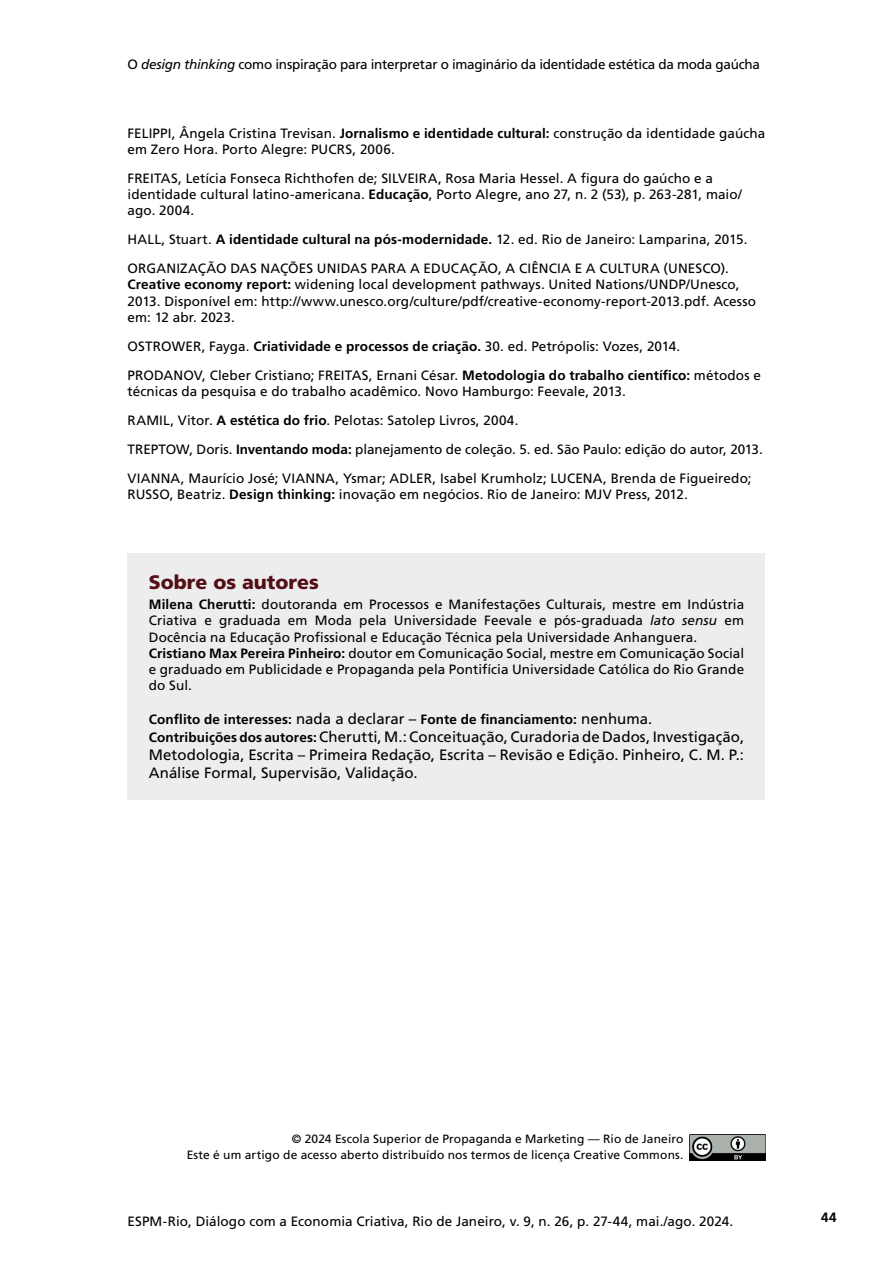
<style>
.page{position:relative;width:893px;height:1263px;background:#fff}
.page>*{position:absolute;margin:0;border:0;box-sizing:border-box;transform-origin:0 0}
.t1{font:900 19.5px "Frutiger LT Std";color:#520f16}
.t2{font:15px/18px "Frutiger LT Std";letter-spacing:.005em;color:#000;text-align:justify}
.t3{font:13.5px/16.2px "Frutiger LT Std";letter-spacing:.005em;color:#000}
.t4{font:13.5px "Frutiger LT Std";letter-spacing:-.02em;color:#000}
.t5{font:700 13.5px "Frutiger LT Std";letter-spacing:.01em;color:#000}
.t6{font:12px/16.2px "Frutiger LT Std";letter-spacing:.01em;color:#000;text-align:right}
.s1{font-style:italic}
.s2{font-weight:700}
.s3{font-weight:400;font-size:15px}
.s4{font-weight:700;font-size:13.5px}
</style>
<div class="page">
<img style="left:690px;top:1134px;width:75px;height:27px">
<div style="left:128px;top:553px;width:637px;height:247px;background:#ededed"></div>
<p class="t4" style="left:128px;top:56px;width:634px">O <span class="s1">design thinking</span> como inspiração para interpretar o imaginário da identidade estética da moda gaúcha</p>
<p class="t3" style="left:128px;top:125px;width:639px">FELIPPI, Ângela Cristina Trevisan. <span class="s2">Jornalismo e identidade cultural:</span> construção da identidade gaúcha em Zero Hora. Porto Alegre: PUCRS, 2006.</p>
<p class="t3" style="left:128px;top:170px;width:616px">FREITAS, Letícia Fonseca Richthofen de; SILVEIRA, Rosa Maria Hessel. A figura do gaúcho e a identidade cultural latino-americana. <span class="s2">Educação</span>, Porto Alegre, ano 27, n. 2 (53), p. 263-281, maio/ ago. 2004.</p>
<p class="t3" style="left:128px;top:225px;width:621px;line-height:29px">HALL, Stuart. <span class="s2">A identidade cultural na pós-modernidade.</span> 12. ed. Rio de Janeiro: Lamparina, 2015.<br>ORGANIZAÇÃO DAS NAÇÕES UNIDAS PARA A EDUCAÇÃO, A CIÊNCIA E A CULTURA (UNESCO).</p>
<p class="t3" style="left:128px;top:277px;width:630px"><span class="s2">Creative economy report:</span> widening local development pathways. United Nations/UNDP/Unesco,<br>2013. Disponível em: http://www.unesco.org/culture/pdf/creative-economy-report-2013.pdf. Acesso em: 12 abr. 2023.</p>
<p class="t3" style="left:128px;top:332px;width:635px;line-height:29px">OSTROWER, Fayga. <span class="s2">Criatividade e processos de criação.</span> 30. ed. Petrópolis: Vozes, 2014.<br>PRODANOV, Cleber Cristiano; FREITAS, Ernani César. <span class="s2">Metodologia do trabalho científico:</span> métodos e</p>
<p class="t3" style="left:128px;top:377px;width:637px;line-height:29px">técnicas da pesquisa e do trabalho acadêmico. Novo Hamburgo: Feevale, 2013.<br>RAMIL, Vitor. <span class="s2">A estética do frio</span>. Pelotas: Satolep Livros, 2004.<br>TREPTOW, Doris. <span class="s2">Inventando moda:</span> planejamento de coleção. 5. ed. São Paulo: edição do autor, 2013.<br>VIANNA, Maurício José; VIANNA, Ysmar; ADLER, Isabel Krumholz; LUCENA, Brenda de Figueiredo;</p>
<p class="t3" style="left:128px;top:486px;width:562px">RUSSO, Beatriz. <span class="s2">Design thinking:</span> inovação em negócios. Rio de Janeiro: MJV Press, 2012.</p>
<h1 class="t1" style="left:149px;top:570px;width:171px">Sobre os autores</h1>
<p class="t3" style="left:149px;top:596px;width:597px"><span class="s2">Milena Cherutti:</span> doutoranda em Processos e Manifestações Culturais, mestre em Indústria Criativa e graduada em Moda pela Universidade Feevale e pós-graduada <span class="s1">lato sensu</span> em Docência na Educação Profissional e Educação Técnica pela Universidade Anhanguera.<br><span class="s2">Cristiano Max Pereira Pinheiro:</span> doutor em Comunicação Social, mestre em Comunicação Social e graduado em Publicidade e Propaganda pela Pontifícia Universidade Católica do Rio Grande do Sul.</p>
<p class="t5" style="left:149px;top:712px;width:505px">Conflito de interesses: <span class="s3">nada a declarar –</span> Fonte de financiamento: <span class="s3">nenhuma.</span></p>
<p class="t2" style="left:149px;top:728px;width:597px"><span class="s4">Contribuições dos autores:</span> Cherutti, M.: Conceituação, Curadoria de Dados, Investigação, Metodologia, Escrita – Primeira Redação, Escrita – Revisão e Edição. Pinheiro, C. M. P.:<br>Análise Formal, Supervisão, Validação.</p>
<p class="t6" style="left:187px;top:1131px;width:498px">© 2024 Escola Superior de Propaganda e Marketing — Rio de Janeiro<br>Este é um artigo de acesso aberto distribuído nos termos de licença Creative Commons.</p>
<p class="t3" style="left:128px;top:1213px;width:607px">ESPM-Rio, Diálogo com a Economia Criativa, Rio de Janeiro, v. 9, n. 26, p. 27-44, mai./ago. 2024.</p>
<p class="t5" style="left:821px;top:1209px;width:17px">44</p>
</div>
